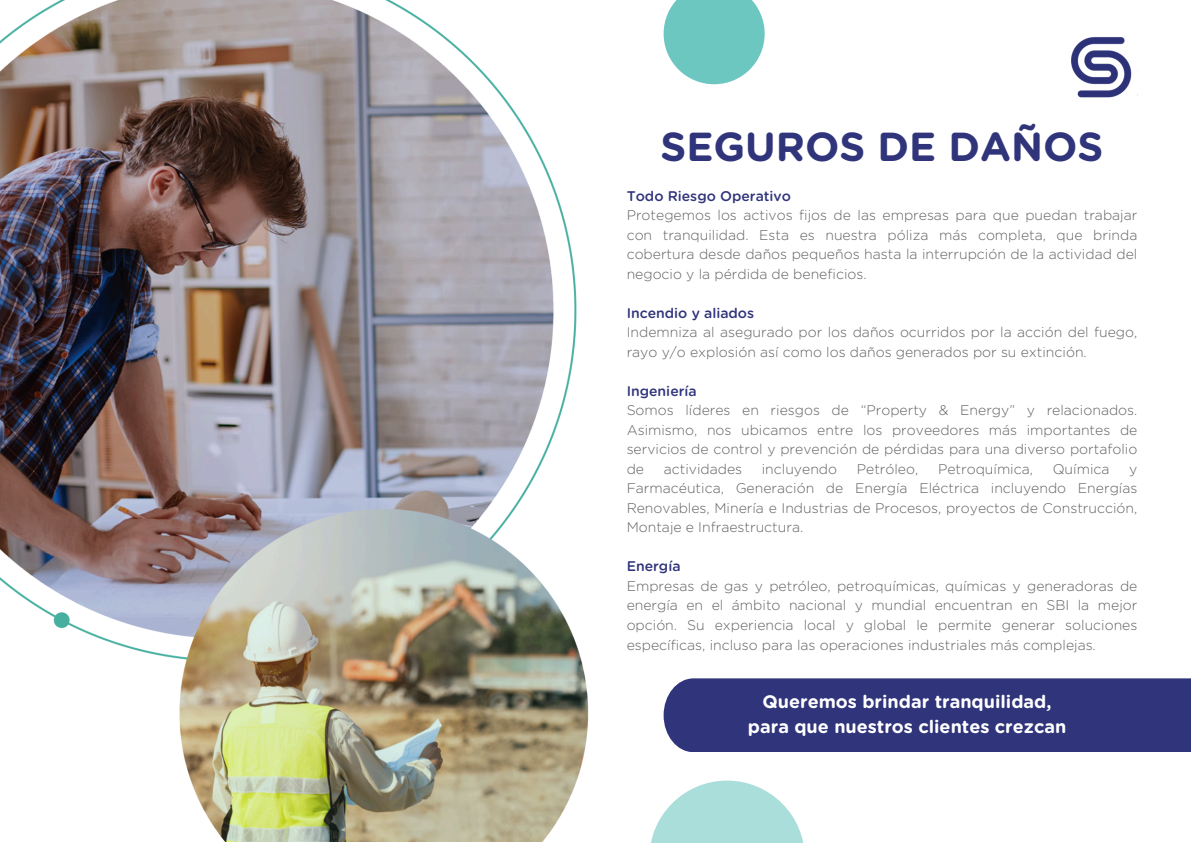
<style>
.page{position:relative;width:1191px;height:843px;background:#fff}
.page>*{position:absolute;margin:0;border:0;box-sizing:border-box;transform-origin:0 0}
.t1{font:700 40.5px "Gotham Rounded";color:#30347a}
.t2{font:700 18px/24.8px "Gotham Rounded";color:#fff;text-align:center}
.t3{font:300 14px/19.5px "Gotham Rounded";color:#606260;text-align:justify}
.t4{font:500 14px "Gotham Rounded";color:#30347a}
</style>
<div class="page">
<img style="left:1071px;top:37px;width:61px;height:61px">
<div style="left:663px;top:678px;width:527px;height:74px;background:#30347a"></div>
<svg style="left:663px;top:0;width:101px;height:84px"></svg>
<svg style="left:651px;top:780px;width:152px;height:62px;fill:#a9deda"></svg>
<img style="left:0;top:0;width:589px;height:841px">
<p class="t1" style="left:660px;top:128px;width:444px">SEGUROS DE DAÑOS</p>
<h1 class="t4" style="left:626px;top:189px;width:166px">Todo Riesgo Operativo</h1>
<p class="t3" style="left:626px;top:206px;width:512px">Protegemos los activos fijos de las empresas para que puedan trabajar con tranquilidad. Esta es nuestra póliza más completa, que brinda cobertura desde daños pequeños hasta la interrupción de la actividad del negocio y la pérdida de beneficios.</p>
<p class="t4" style="left:626px;top:306px;width:129px">Incendio y aliados</p>
<p class="t3" style="left:626px;top:323px;width:512px">Indemniza al asegurado por los daños ocurridos por la acción del fuego, rayo y/o explosión así como los daños generados por su extinción.</p>
<p class="t4" style="left:626px;top:384px;width:72px">Ingeniería</p>
<p class="t3" style="left:626px;top:401px;width:512px">Somos líderes en riesgos de “Property &amp; Energy” y relacionados.<br>Asimismo, nos ubicamos entre los proveedores más importantes de servicios de control y prevención de pérdidas para una diverso portafolio de</p>
<p class="t3" style="left:663px;top:459px;width:80px">actividades</p>
<p class="t3" style="left:761px;top:459px;width:77px">incluyendo</p>
<p class="t3" style="left:856px;top:459px;width:63px">Petróleo,</p>
<p class="t3" style="left:937px;top:459px;width:96px">Petroquímica,</p>
<p class="t3" style="left:1052px;top:459px;width:58px">Química</p>
<p class="t3" style="left:626px;top:459px;width:512px;text-indent:502px">y Farmacéutica, Generación de Energía Eléctrica incluyendo Energías Renovables, Minería e Industrias de Procesos, proyectos de Construcción, Montaje e Infraestructura.</p>
<p class="t4" style="left:626px;top:560px;width:55px">Energía</p>
<p class="t3" style="left:626px;top:576px;width:512px">Empresas de gas y petróleo, petroquímicas, químicas y generadoras de energía en el ámbito nacional y mundial encuentran en SBI la mejor opción. Su experiencia local y global le permite generar soluciones específicas, incluso para las operaciones industriales más complejas.</p>
<h2 class="t2" style="left:747px;top:689px;width:320px">Queremos brindar tranquilidad, para que nuestros clientes crezcan</h2>
</div>
